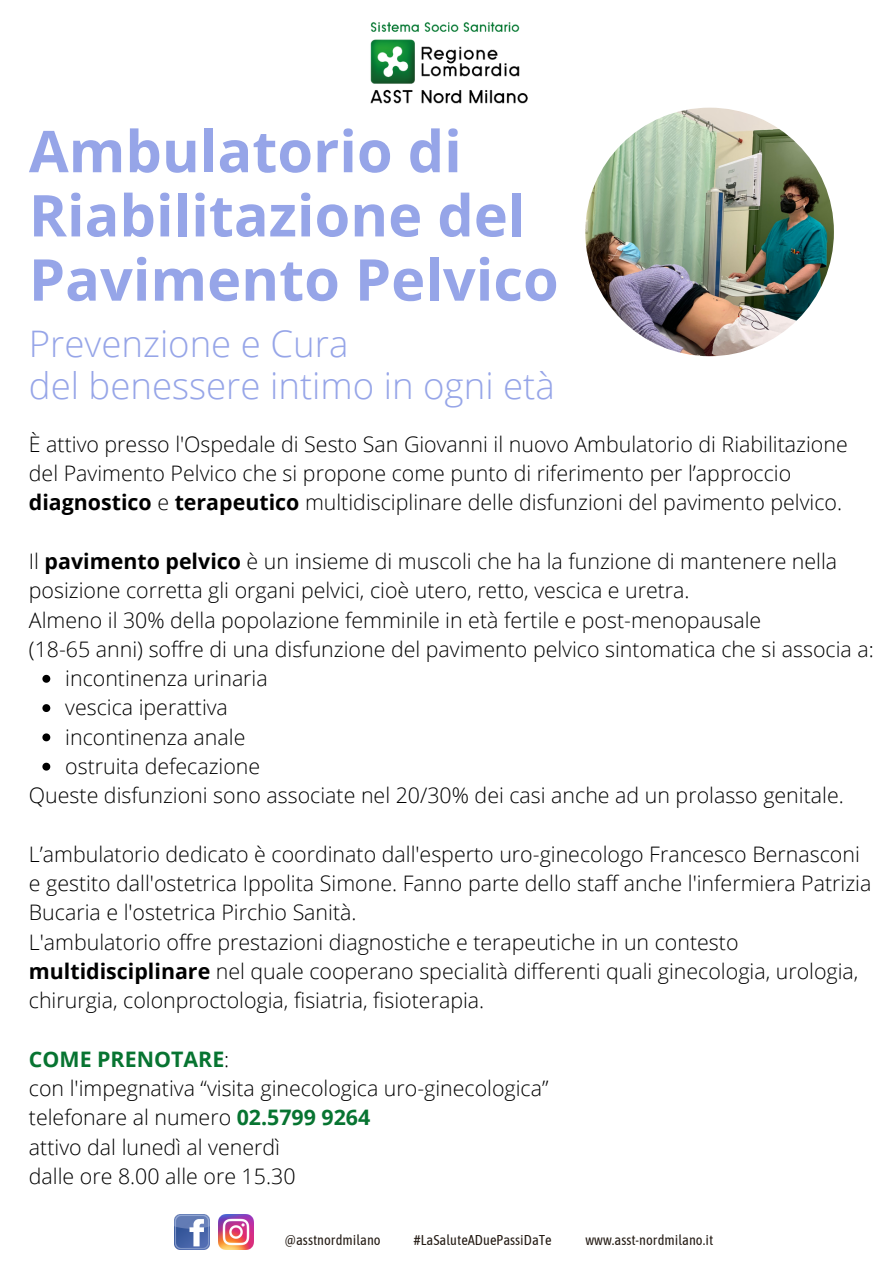
<style>
.page{position:relative;width:894px;height:1264px;background:#fff}
.page>*{position:absolute;margin:0;border:0;box-sizing:border-box;transform-origin:0 0}
.t1{font:700 57.6px "Open Sans";color:#96a5e8}
.t2{font:300 36.6px "Open Sans";color:#96a5e8}
.t3{font:300 21.3px/29.2px "Open Sans";color:#000}
.t4{font:700 21.3px "Open Sans";color:#077431}
.t5{font:14.25px "Asap Condensed";color:#241b14}
.s1{font-weight:700}
.s2{font-weight:300;color:#000}
.s3{font-weight:700;color:#077431}
</style>
<div class="page">
<img style="left:370px;top:22px;width:158px;height:82px">
<img style="left:585px;top:108px;width:248px;height:248px;border-radius:50%">
<svg style="left:42px;top:675px;width:8px;height:7px"></svg>
<svg style="left:42px;top:704px;width:8px;height:8px"></svg>
<svg style="left:42px;top:733px;width:8px;height:8px"></svg>
<svg style="left:42px;top:762px;width:8px;height:8px"></svg>
<img style="left:174px;top:1214px;width:35px;height:35px">
<img style="left:219px;top:1214px;width:34px;height:35px">
<p class="t1" style="left:29px;top:111px;width:434px">Ambulatorio di</p>
<p class="t1" style="left:29px;top:175px;width:498px">Riabilitazione del</p>
<p class="t1" style="left:29px;top:239px;width:531px">Pavimento Pelvico</p>
<p class="t2" style="left:29px;top:317px;width:321px">Prevenzione e Cura</p>
<p class="t2" style="left:29px;top:360px;width:527px">del benessere intimo in ogni età</p>
<p class="t3" style="left:29px;top:429px;width:820px">È attivo presso l'Ospedale di Sesto San Giovanni il nuovo Ambulatorio di Riabilitazione del Pavimento Pelvico che si propone come punto di riferimento per l’approccio <span class="s1">diagnostico</span> e <span class="s1">terapeutico</span> multidisciplinare delle disfunzioni del pavimento pelvico.</p>
<p class="t3" style="left:29px;top:546px;width:809px">Il <span class="s1">pavimento pelvico</span> è un insieme di muscoli che ha la funzione di mantenere nella posizione corretta gli organi pelvici, cioè utero, retto, vescica e uretra.</p>
<p class="t3" style="left:29px;top:604px;width:733px">Almeno il 30% della popolazione femminile in età fertile e post-menopausale</p>
<p class="t3" style="left:29px;top:634px;width:846px">(18-65 anni) soffre di una disfunzione del pavimento pelvico sintomatica che si associa a:</p>
<p class="t3" style="left:65px;top:663px;width:204px">incontinenza urinaria</p>
<p class="t3" style="left:65px;top:692px;width:164px">vescica iperattiva</p>
<p class="t3" style="left:65px;top:721px;width:182px">incontinenza anale</p>
<p class="t3" style="left:65px;top:751px;width:196px">ostruita defecazione</p>
<p class="t3" style="left:29px;top:780px;width:816px">Queste disfunzioni sono associate nel 20/30% dei casi anche ad un prolasso genitale.</p>
<p class="t3" style="left:29px;top:839px;width:843px">L’ambulatorio dedicato è coordinato dall'esperto uro-ginecologo Francesco Bernasconi e gestito dall'ostetrica Ippolita Simone. Fanno parte dello staff anche l'infermiera Patrizia<br>Bucaria e l'ostetrica Pirchio Sanità.</p>
<p class="t3" style="left:29px;top:926px;width:830px">L'ambulatorio offre prestazioni diagnostiche e terapeutiche in un contesto <span class="s1">multidisciplinare</span> nel quale cooperano specialità differenti quali ginecologia, urologia, chirurgia, colonproctologia, fisiatria, fisioterapia.</p>
<p class="t4" style="left:29px;top:1044px;width:202px">COME PRENOTARE<span class="s2">:</span></p>
<p class="t3" style="left:29px;top:1073px;width:521px">con l'impegnativa “visita ginecologica uro-ginecologica”</p>
<p class="t3" style="left:29px;top:1102px;width:343px">telefonare al numero <span class="s3">02.5799 9264</span></p>
<p class="t3" style="left:29px;top:1131px;width:252px">attivo dal lunedì al venerdì</p>
<p class="t3" style="left:29px;top:1161px;width:268px">dalle ore 8.00 alle ore 15.30</p>
<p class="t5" style="left:285px;top:1231px;width:97px">@asstnordmilano</p>
<p class="t5" style="left:413px;top:1231px;width:140px">#LaSaluteADuePassiDaTe</p>
<p class="t5" style="left:585px;top:1231px;width:129px">www.asst-nordmilano.it</p>
</div>
